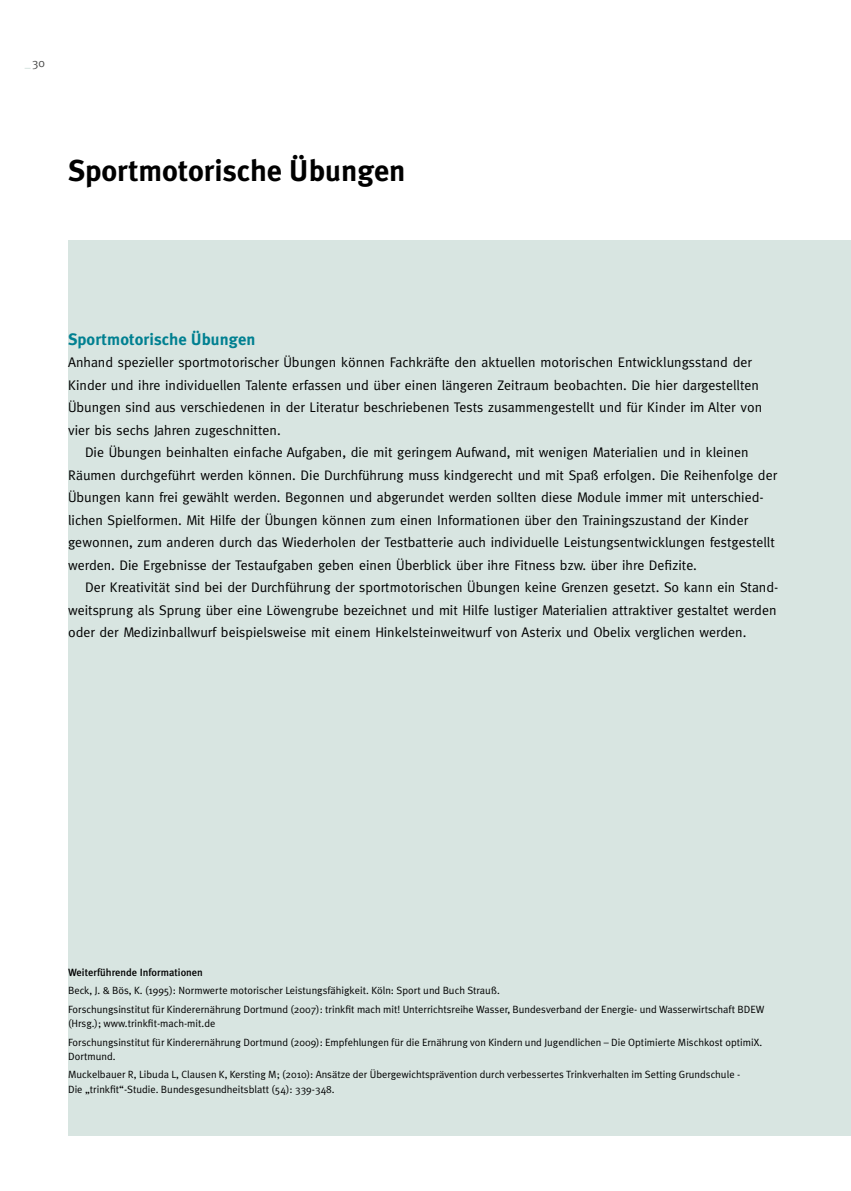
<style>
.page{position:relative;width:851px;height:1191px;background:#fff}
.page>*{position:absolute;margin:0;border:0;box-sizing:border-box;transform-origin:0 0}
.t1{font:700 30px "Meta Plus";color:#000}
.t2{font:700 16.5px "Meta Plus";letter-spacing:.005em;color:#008091}
.t3{font:13.95px/22.5px "Meta";color:#000}
.t4{font:12px "Meta";color:#4a4a49}
.t5{font:10.5px/18.5px "Meta Plus Normal";color:#000}
.t6{font:500 10.5px "Meta Plus";color:#000}
.s1{color:#c0d5cf}
</style>
<div class="page">
<div style="left:68px;top:240px;width:782px;height:896px;background:#d8e5e1"></div>
<p class="t4" style="left:25px;top:55px;width:22px"><span class="s1">_</span> 30</p>
<h1 class="t1" style="left:68px;top:153px;width:339px">Sportmotorische Übungen</h1>
<p class="t2" style="left:68px;top:329px;width:189px">Sportmotorische Übungen</p>
<p class="t3" style="left:68px;top:351px;width:695px">Anhand spezieller sportmotorischer Übungen können Fachkräfte den aktuellen motorischen Entwicklungsstand der Kinder und ihre individuellen Talente erfassen und über einen längeren Zeitraum beobachten. Die hier dargestellten Übungen sind aus verschiedenen in der Literatur beschriebenen Tests zusammengestellt und für Kinder im Alter von vier bis sechs Jahren zugeschnitten.</p>
<p class="t3" style="left:68px;top:441px;width:710px;text-indent:17px">Die Übungen beinhalten einfache Aufgaben, die mit geringem Aufwand, mit wenigen Materialien und in kleinen Räumen durchgeführt werden können. Die Durchführung muss kindgerecht und mit Spaß erfolgen. Die Reihenfolge der Übungen kann frei gewählt werden. Begonnen und abgerundet werden sollten diese Module immer mit unterschied&shy;lichen Spielformen. Mit Hilfe der Übungen können zum einen Informationen über den Trainingszustand der Kinder gewonnen, zum anderen durch das Wiederholen der Testbatterie auch individuelle Leistungsentwicklungen festgestellt werden. Die Ergebnisse der Testaufgaben geben einen Überblick über ihre Fitness bzw. über ihre Defizite.</p>
<p class="t3" style="left:68px;top:576px;width:711px;text-indent:17px">Der Kreativität sind bei der Durchführung der sportmotorischen Übungen keine Grenzen gesetzt. So kann ein Stand&shy;weitsprung als Sprung über eine Löwengrube bezeichnet und mit Hilfe lustiger Materialien attraktiver gestaltet werden oder der Medizinballwurf beispielsweise mit einem Hinkelsteinweitwurf von Asterix und Obelix verglichen werden.</p>
<p class="t6" style="left:68px;top:966px;width:136px">Weiterführende Informationen</p>
<p class="t5" style="left:68px;top:981px;width:697px">Beck, J. &amp; Bös, K. (1995): Normwerte motorischer Leistungsfähigkeit. Köln: Sport und Buch Strauß.<br>Forschungsinstitut für Kinderernährung Dortmund (2007): trinkfit mach mit! Unterrichtsreihe Wasser, Bundesverband der Energie- und Wasserwirtschaft BDEW</p>
<p class="t5" style="left:68px;top:1014px;width:695px">(Hrsg.); www.trinkfit-mach-mit.de<br>Forschungsinstitut für Kinderernährung Dortmund (2009): Empfehlungen für die Ernährung von Kindern und Jugendlichen – Die Optimierte Mischkost optimiX.</p>
<p class="t5" style="left:68px;top:1047px;width:673px">Dortmund.<br>Muckelbauer R, Libuda L, Clausen K, Kersting M; (2010): Ansätze der Übergewichtsprävention durch verbessertes Trinkverhalten im Setting Grundschule -</p>
<p class="t5" style="left:68px;top:1079px;width:268px">Die „trinkfit“-Studie. Bundesgesundheitsblatt (54): 339-348.</p>
</div>
